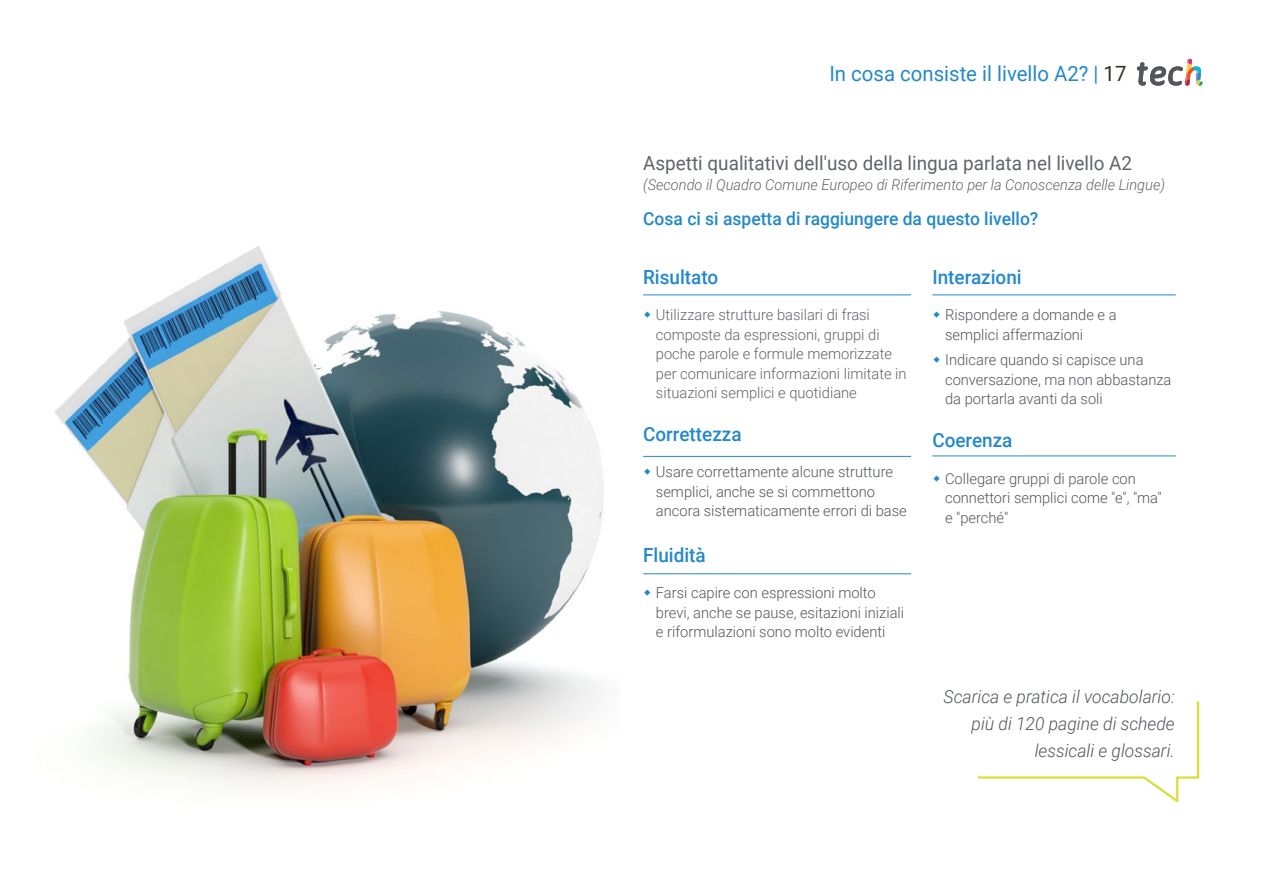
<style>
.page{position:relative;width:1263px;height:893px;background:#fff}
.page>*{position:absolute;margin:0;border:0;box-sizing:border-box;transform-origin:0 0}
.t1{font:21px "Roboto";color:#2488c9}
.t2{font:19.5px "Roboto";color:#61646a}
.t3{font:500 19.5px "Roboto";color:#2488c9}
.t4{font:italic 300 18px/27px "Roboto";color:#52555b;text-align:right}
.t5{font:500 18px "Roboto";color:#2488c9}
.t6{font:300 15px/19.5px "Roboto";color:#52555b}
.t7{font:300 15px/19.5px "Roboto";color:#61646a}
.t8{font:italic 300 15px "Roboto";color:#61646a}
.s1{color:#312e20}
</style>
<div class="page">
<svg style="left:1137px;top:59px;width:65px;height:27px"></svg>
<img style="left:55px;top:245px;width:549px;height:543px">
<svg style="left:977px;top:701px;width:223px;height:102px"></svg>
<hr style="left:643px;top:294px;width:268px;height:1px;background:#2488c9">
<hr style="left:932px;top:294px;width:244px;height:1px;background:#2488c9">
<hr style="left:643px;top:456px;width:268px;height:1px;background:#2488c9">
<hr style="left:932px;top:456px;width:244px;height:1px;background:#2488c9">
<hr style="left:643px;top:573px;width:268px;height:1px;background:#2488c9">
<h1 class="t1" style="left:829px;top:59px;width:298px">In cosa consiste il livello A2? | <span class="s1">17</span></h1>
<h2 class="t2" style="left:643px;top:149px;width:491px">Aspetti qualitativi dell'uso della lingua parlata nel livello A2</h2>
<p class="t8" style="left:643px;top:175px;width:523px">(Secondo il Quadro Comune Europeo di Riferimento per la Conoscenza delle Lingue)</p>
<p class="t5" style="left:643px;top:206px;width:397px">Cosa ci si aspetta di raggiungere da questo livello?</p>
<h2 class="t3" style="left:643px;top:263px;width:77px">Risultato</h2>
<p class="t7" style="left:656px;top:304px;width:252px">Utilizzare strutture basilari di frasi composte da espressioni, gruppi di poche parole e formule memorizzate per comunicare informazioni limitate in situazioni semplici e quotidiane</p>
<h2 class="t3" style="left:643px;top:420px;width:100px">Correttezza</h2>
<p class="t6" style="left:656px;top:462px;width:252px">Usare correttamente alcune strutture semplici, anche se si commettono ancora sistematicamente errori di base</p>
<h2 class="t3" style="left:643px;top:541px;width:64px">Fluidità</h2>
<p class="t6" style="left:656px;top:583px;width:250px">Farsi capire con espressioni molto brevi, anche se pause, esitazioni iniziali e riformulazioni sono molto evidenti</p>
<h2 class="t3" style="left:932px;top:263px;width:91px">Interazioni</h2>
<p class="t6" style="left:945px;top:304px;width:173px">Rispondere a domande e a semplici affermazioni</p>
<p class="t6" style="left:945px;top:350px;width:228px">Indicare quando si capisce una conversazione, ma non abbastanza da portarla avanti da soli</p>
<h2 class="t3" style="left:932px;top:427px;width:82px">Coerenza</h2>
<p class="t6" style="left:945px;top:468px;width:218px">Collegare gruppi di parole con connettori semplici come "e", "ma" e "perché"</p>
<p class="t4" style="left:944px;top:683px;width:233px">Scarica e pratica il vocabolario: più di 120 pagine di schede lessicali e glossari.</p>
</div>
